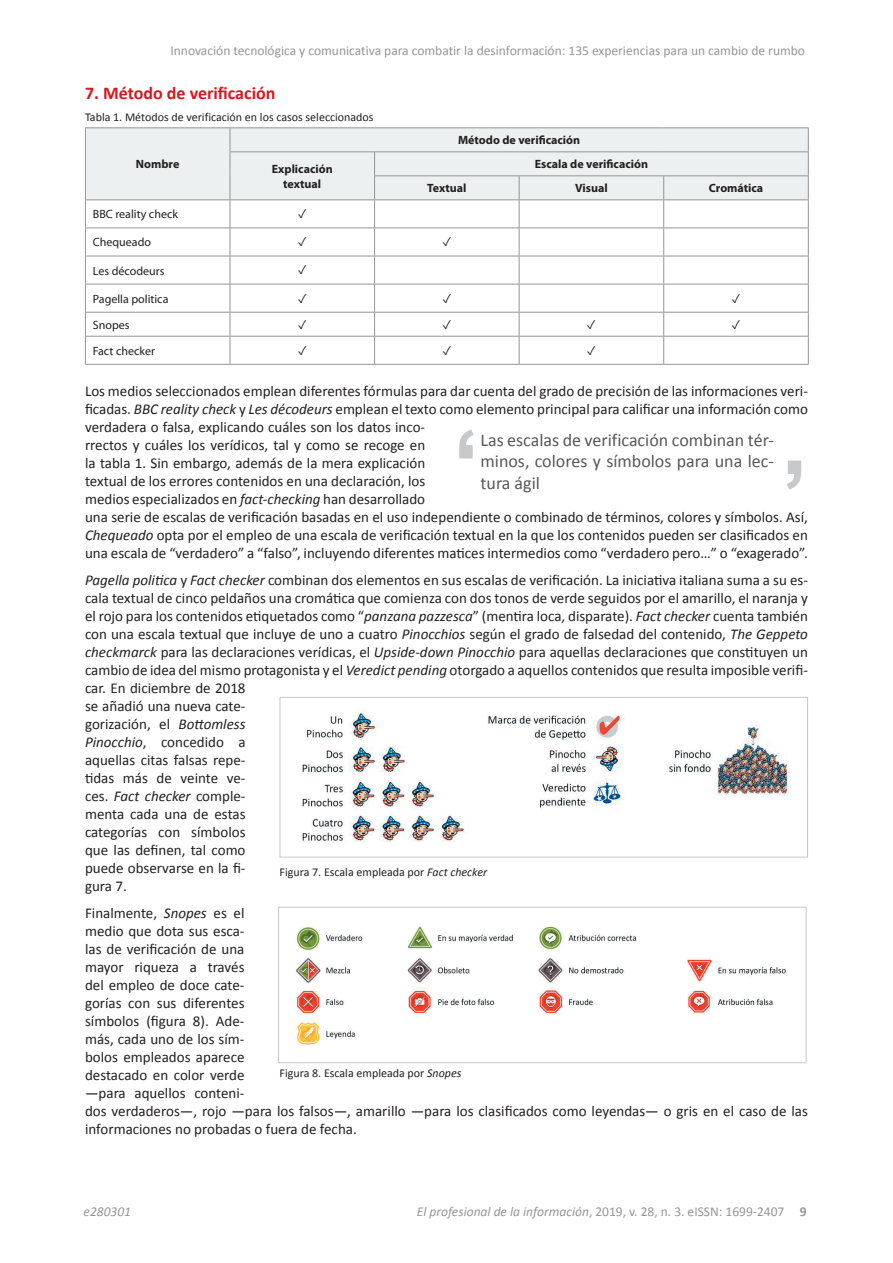
<style>
.page{position:relative;width:893px;height:1263px;background:#fff}
.page>*{position:absolute;margin:0;border:0;box-sizing:border-box;transform-origin:0 0}
.t1{font:18px/21.6px "Calibri";color:#57585a;text-align:justify}
.t2{font:700 18px "Calibri";color:#d7171f}
.t3{font:15px/18px "Calibri";color:#231f20}
.t4{font:13.5px "Calibri";color:#939598}
.t5{font:italic 13.5px "Calibri";color:#939598}
.t6{font:12px "Calibri";color:#231f20}
.t7{font:700 12px/14.4px "Myriad Pro";color:#231f20;text-align:center}
.t8{font:12px "Myriad Pro";color:#231f20}
.s1{font-style:italic}
.s2{font-weight:700}
</style>
<div class="page">
<div style="left:86px;top:128px;width:722px;height:71px;background:#edf0f0"></div>
<hr style="left:85px;top:127px;width:145px;height:1px;background:#939598">
<hr style="left:230px;top:127px;width:145px;height:1px;background:#939598">
<hr style="left:375px;top:127px;width:144px;height:1px;background:#939598">
<hr style="left:519px;top:127px;width:145px;height:1px;background:#939598">
<hr style="left:664px;top:127px;width:145px;height:1px;background:#939598">
<hr style="left:230px;top:151px;width:145px;height:1px;background:#939598">
<hr style="left:375px;top:151px;width:144px;height:1px;background:#939598">
<hr style="left:519px;top:151px;width:145px;height:1px;background:#939598">
<hr style="left:664px;top:151px;width:145px;height:1px;background:#939598">
<hr style="left:374px;top:175px;width:145px;height:1px;background:#939598">
<hr style="left:519px;top:175px;width:145px;height:1px;background:#939598">
<hr style="left:664px;top:175px;width:145px;height:1px;background:#939598">
<hr style="left:85px;top:199px;width:145px;height:1px;background:#939598">
<hr style="left:230px;top:199px;width:145px;height:1px;background:#939598">
<hr style="left:375px;top:199px;width:144px;height:1px;background:#939598">
<hr style="left:519px;top:199px;width:145px;height:1px;background:#939598">
<hr style="left:664px;top:199px;width:145px;height:1px;background:#939598">
<hr style="left:85px;top:228px;width:145px;height:1px;background:#939598">
<hr style="left:230px;top:228px;width:145px;height:1px;background:#939598">
<hr style="left:375px;top:228px;width:144px;height:1px;background:#939598">
<hr style="left:519px;top:228px;width:145px;height:1px;background:#939598">
<hr style="left:664px;top:228px;width:145px;height:1px;background:#939598">
<hr style="left:85px;top:256px;width:145px;height:1px;background:#939598">
<hr style="left:230px;top:256px;width:145px;height:1px;background:#939598">
<hr style="left:375px;top:256px;width:144px;height:1px;background:#939598">
<hr style="left:519px;top:256px;width:145px;height:1px;background:#939598">
<hr style="left:664px;top:256px;width:145px;height:1px;background:#939598">
<hr style="left:85px;top:284px;width:145px;height:1px;background:#939598">
<hr style="left:230px;top:284px;width:145px;height:1px;background:#939598">
<hr style="left:375px;top:284px;width:144px;height:1px;background:#939598">
<hr style="left:519px;top:284px;width:145px;height:1px;background:#939598">
<hr style="left:664px;top:284px;width:145px;height:1px;background:#939598">
<hr style="left:85px;top:312px;width:145px;height:1px;background:#939598">
<hr style="left:230px;top:312px;width:145px;height:1px;background:#939598">
<hr style="left:375px;top:312px;width:144px;height:1px;background:#939598">
<hr style="left:519px;top:312px;width:145px;height:1px;background:#939598">
<hr style="left:664px;top:312px;width:145px;height:1px;background:#939598">
<hr style="left:85px;top:336px;width:145px;height:1px;background:#939598">
<svg style="left:85px;top:128px;width:1px;height:236px"></svg>
<hr style="left:230px;top:336px;width:145px;height:1px;background:#939598">
<svg style="left:230px;top:128px;width:1px;height:236px"></svg>
<hr style="left:375px;top:336px;width:144px;height:1px;background:#939598">
<svg style="left:374px;top:152px;width:1px;height:212px"></svg>
<hr style="left:519px;top:336px;width:145px;height:1px;background:#939598">
<svg style="left:519px;top:176px;width:1px;height:188px"></svg>
<hr style="left:664px;top:336px;width:145px;height:1px;background:#939598">
<svg style="left:663px;top:176px;width:1px;height:188px"></svg>
<svg style="left:808px;top:128px;width:1px;height:236px"></svg>
<hr style="left:85px;top:364px;width:145px;height:1px;background:#939598">
<hr style="left:230px;top:364px;width:145px;height:1px;background:#939598">
<hr style="left:375px;top:364px;width:144px;height:1px;background:#939598">
<hr style="left:519px;top:364px;width:145px;height:1px;background:#939598">
<hr style="left:664px;top:364px;width:145px;height:1px;background:#939598">
<svg style="left:787px;top:461px;width:14px;height:28px"></svg>
<svg style="left:459px;top:429px;width:15px;height:29px"></svg>
<img style="left:302px;top:712px;width:486px;height:130px">
<div style="left:280px;top:697px;width:528px;height:160px;border:1px solid #c7c8ca"></div>
<img style="left:296px;top:926px;width:490px;height:119px">
<div style="left:278px;top:907px;width:528px;height:156px;border:1px solid #c7c8ca"></div>
<p class="t4" style="left:170px;top:42px;width:636px">Innovación tecnológica y comunicativa para combatir la desinformación: 135 experiencias para un cambio de rumbo</p>
<p class="t2" style="left:85px;top:81px;width:192px">7. Método de verificación</p>
<p class="t6" style="left:85px;top:110px;width:290px">Tabla 1. Métodos de verificación en los casos seleccionados</p>
<p class="t7" style="left:136px;top:157px;width:45px">Nombre</p>
<p class="t7" style="left:272px;top:161px;width:62px">Explicación textual</p>
<p class="t7" style="left:458px;top:133px;width:124px">Método de verificación</p>
<p class="t7" style="left:535px;top:157px;width:115px">Escala de verificación</p>
<p class="t7" style="left:427px;top:181px;width:41px">Textual</p>
<p class="t7" style="left:575px;top:181px;width:34px">Visual</p>
<p class="t7" style="left:709px;top:181px;width:56px">Cromática</p>
<p class="t8" style="left:93px;top:207px;width:87px">BBC reality check</p>
<p class="t8" style="left:93px;top:235px;width:60px">Chequeado</p>
<p class="t8" style="left:93px;top:263px;width:73px">Les décodeurs</p>
<p class="t8" style="left:93px;top:291px;width:77px">Pagella politica</p>
<p class="t8" style="left:93px;top:317px;width:38px">Snopes</p>
<p class="t8" style="left:93px;top:343px;width:64px">Fact checker</p>
<p class="t3" style="left:85px;top:382px;width:724px">Los medios seleccionados emplean diferentes fórmulas para dar cuenta del grado de precisión de las informaciones veri&shy;ficadas. <span class="s1">BBC reality check</span> y <span class="s1">Les décodeurs</span> emplean el texto como elemento principal para calificar una información como verdadera o falsa, explicando cuáles son los datos inco-<br>rrectos y cuáles los verídicos, tal y como se recoge en<br>la tabla 1. Sin embargo, además de la mera explicación<br>textual de los errores contenidos en una declaración, los<br>medios especializados en <span class="s1">fact-checking</span> han desarrollado<br>una serie de escalas de verificación basadas en el uso independiente o combinado de términos, colores y símbolos. Así, <span class="s1">Chequeado</span> opta por el empleo de una escala de verificación textual en la que los contenidos pueden ser clasificados en una escala de “verdadero” a “falso”, incluyendo diferentes matices intermedios como “verdadero pero…” o “exagerado”.</p>
<p class="t3" style="left:85px;top:571px;width:724px"><span class="s1">Pagella politica</span> y <span class="s1">Fact checker</span> combinan dos elementos en sus escalas de verificación. La iniciativa italiana suma a su es&shy;cala textual de cinco peldaños una cromática que comienza con dos tonos de verde seguidos por el amarillo, el naranja y el rojo para los contenidos etiquetados como “<span class="s1">panzana pazzesca</span>” (mentira loca, disparate). <span class="s1">Fact checker</span> cuenta también con una escala textual que incluye de uno a cuatro <span class="s1">Pinocchios</span> según el grado de falsedad del contenido, <span class="s1">The Geppeto checkmarck</span> para las declaraciones verídicas, el <span class="s1">Upside-down Pinocchio</span> para aquellas declaraciones que constituyen un cambio de idea del mismo protagonista y el <span class="s1">Veredict pending</span> otorgado a aquellos contenidos que resulta imposible verifi&shy;car. En diciembre de 2018<br>se añadió una nueva cate-<br>gorización, el <span class="s1">Bottomless<br>Pinocchio</span>, concedido a<br>aquellas citas falsas repe-<br>tidas más de veinte ve-<br>ces. <span class="s1">Fact checker</span> comple-<br>menta cada una de estas<br>categorías con símbolos<br>que las definen, tal como<br>puede observarse en la fi-<br>gura 7.</p>
<p class="t3" style="left:85px;top:904px;width:724px">Finalmente, <span class="s1">Snopes</span> es el<br>medio que dota sus esca-<br>las de verificación de una<br>mayor riqueza a través<br>del empleo de doce cate-<br>gorías con sus diferentes<br>símbolos (figura 8). Ade-<br>más, cada uno de los sím-<br>bolos empleados aparece<br>destacado en color verde<br>—para aquellos conteni-<br>dos verdaderos—, rojo —para los falsos—, amarillo —para los clasificados como leyendas— o gris en el caso de las informaciones no probadas o fuera de fecha.</p>
<p class="t1" style="left:480px;top:429px;width:295px">Las escalas de verificación combinan tér&shy;minos, colores y símbolos para una lec&shy;tura ágil</p>
<p class="t6" style="left:280px;top:864px;width:209px">Figura 7. Escala empleada por <span class="s1">Fact checker</span></p>
<p class="t6" style="left:280px;top:1066px;width:183px">Figura 8. Escala empleada por <span class="s1">Snopes</span></p>
<p class="t5" style="left:84px;top:1202px;width:49px">e280301</p>
<p class="t4" style="left:417px;top:1203px;width:391px"><span class="s1">El profesional de la información</span>, 2019, v. 28, n. 3. eISSN: 1699-2407 <span class="s2">9</span></p>
</div>
